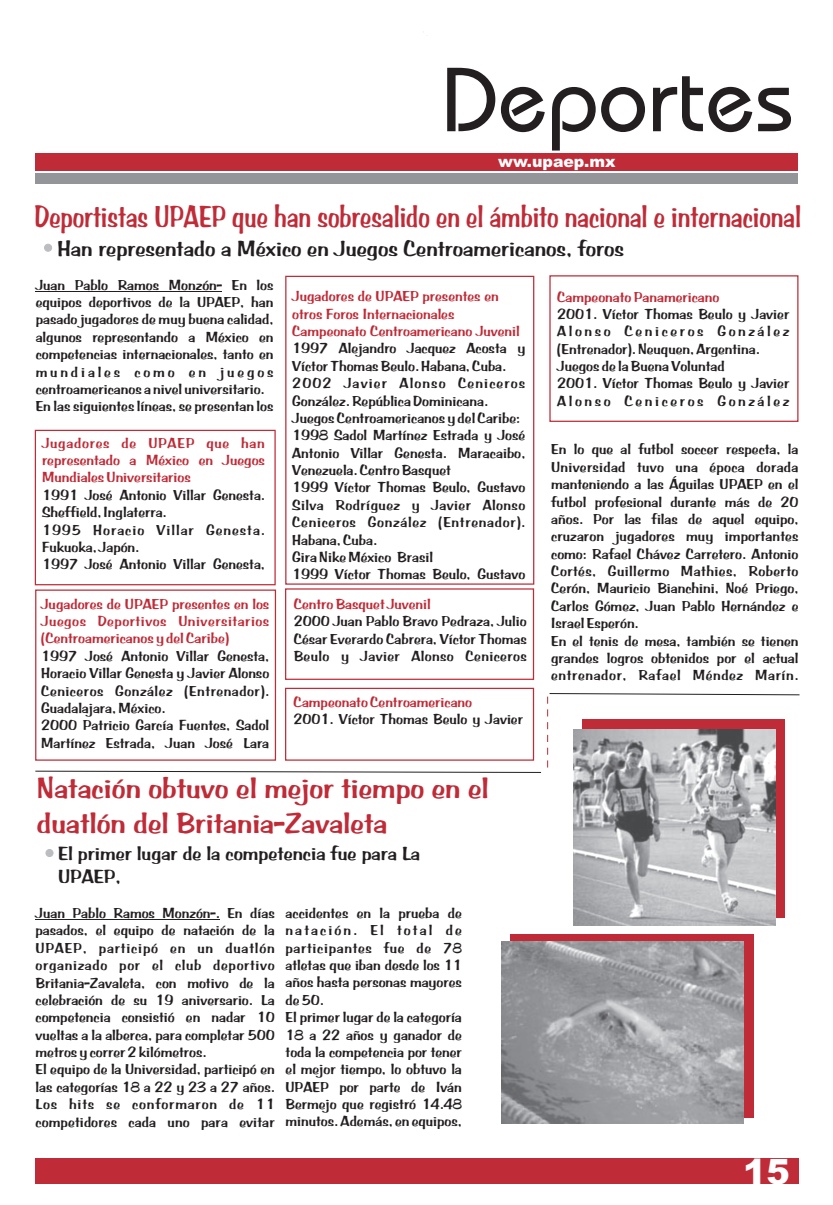
<style>
.page{position:relative;width:833px;height:1205px;background:#fff}
.page>*{position:absolute;margin:0;border:0;box-sizing:border-box;transform-origin:0 0}
.t1{font:900 35px "Arial";color:#fff}
.t2{font:31.75px "BRADDON";color:#bf2b37;scale:.78 1}
.t3{font:30px/34.8px "BRADDON";color:#bf2b37}
.t4{font:22.5px "BRADDON";color:#231f20}
.t5{font:20px/23.1px "BRADDON";color:#231f20}
.t6{font:900 15.75px "Arial";color:#fff}
.t7{font:15px/17.4px "BRADDON";color:#231f20}
.t8{font:15px/17.4px "BRADDON";color:#bf2b37;text-align:justify}
</style>
<div class="page">
<div style="left:510px;top:934px;width:243px;height:183px;background:#bf2b37"></div>
<div style="left:582px;top:719px;width:202px;height:198px;background:#bf2b37"></div>
<div style="left:35px;top:1158px;width:763px;height:25px;background:#bf2b37"></div>
<div style="left:35px;top:153px;width:763px;height:17px;background:#bf2b37"></div>
<div style="left:35px;top:173px;width:763px;height:10px;background:#939598"></div>
<svg style="left:447px;top:68px;width:344px;height:83px"></svg>
<hr style="left:36px;top:919px;width:184px;height:1px;background:#231f20">
<div style="left:46px;top:849px;width:7px;height:8px;background:#bcbdc0;border:1px solid #bcbdc0;border-radius:50%"></div>
<div style="left:44px;top:244px;width:8px;height:7px;background:#bcbdc0;border:1px solid #bcbdc0;border-radius:50%"></div>
<hr style="left:36px;top:291px;width:186px;height:1px;background:#231f20">
<svg style="left:34px;top:429px;width:242px;height:157px"></svg>
<svg style="left:35px;top:589px;width:242px;height:172px"></svg>
<svg style="left:285px;top:275px;width:250px;height:310px"></svg>
<svg style="left:285px;top:588px;width:250px;height:92px"></svg>
<svg style="left:285px;top:687px;width:250px;height:74px"></svg>
<svg style="left:549px;top:275px;width:250px;height:147px"></svg>
<svg style="left:547px;top:693px;width:253px;height:78px"></svg>
<svg style="left:35px;top:771px;width:506px;height:2px"></svg>
<img style="left:574px;top:729px;width:201px;height:197px">
<img style="left:501px;top:941px;width:243px;height:182px">
<p class="t6" style="left:498px;top:156px;width:119px">ww.upaep.mx</p>
<h2 class="t2" style="left:34px;top:198px;width:984px">Deportistas UPAEP que han sobresalido en el ámbito nacional e internacional</h2>
<h3 class="t4" style="left:57px;top:235px;width:568px">Han representado a México en Juegos Centroamericanos, foros</h3>
<p class="t7" style="left:36px;top:277px;width:239px">Juan Pablo Ramos Monzón- En los equipos deportivos de la UPAEP, han pasado jugadores de muy buena calidad, algunos representando a México en competencias internacionales, tanto en mundiales como en juegos centroamericanos a nivel universitario.<br>En las siguientes líneas, se presentan los</p>
<p class="t8" style="left:42px;top:435px;width:224px">Jugadores de UPAEP que han representado a México en Juegos Mundiales Universitarios</p>
<p class="t7" style="left:42px;top:487px;width:224px">1991 José Antonio Villar Genesta.<br>Sheffield, Inglaterra.<br>1995 Horacio Villar Genesta.<br>Fukuoka, Japón.<br>1997 José Antonio Villar Genesta,</p>
<p class="t8" style="left:41px;top:596px;width:230px">Jugadores de UPAEP presentes en los Juegos Deportivos Universitarios (Centroamericanos y del Caribe)</p>
<p class="t7" style="left:41px;top:648px;width:230px">1997 José Antonio Villar Genesta, Horacio Villar Genesta y Javier Alonso Ceniceros González (Entrenador).<br>Guadalajara, México.<br>2000 Patricio García Fuentes, Sadol Martínez Estrada, Juan José Lara</p>
<p class="t8" style="left:557px;top:288px;width:164px">Campeonato Panamericano</p>
<p class="t7" style="left:557px;top:306px;width:234px">2001. Víctor Thomas Beulo y Javier<br>Alonso Ceniceros González (Entrenador). Neuquen, Argentina.<br>Juegos de la Buena Voluntad<br>2001. Víctor Thomas Beulo y Javier<br>Alonso Ceniceros González</p>
<p class="t8" style="left:292px;top:288px;width:229px;text-align:left">Jugadores de UPAEP presentes en otros Foros Internacionales<br>Campeonato Centroamericano Juvenil</p>
<p class="t7" style="left:292px;top:340px;width:235px">1997 Alejandro Jacquez Acosta y<br>Víctor Thomas Beulo. Habana, Cuba.<br>2002 Javier Alonso Ceniceros<br>González. República Dominicana.<br>Juegos Centroamericanos y del Caribe:<br>1998 Sadol Martínez Estrada y José<br>Antonio Villar Genesta. Maracaibo,<br>Venezuela. Centro Basquet<br>1999 Víctor Thomas Beulo, Gustavo<br>Silva Rodríguez y Javier Alonso<br>Ceniceros González (Entrenador).<br>Habana, Cuba.<br>Gira Nike México Brasil<br>1999 Víctor Thomas Beulo, Gustavo</p>
<p class="t8" style="left:294px;top:596px;width:139px">Centro Basquet Juvenil</p>
<p class="t7" style="left:294px;top:613px;width:234px;text-align:justify">2000 Juan Pablo Bravo Pedraza, Julio César Everardo Cabrera, Víctor Thomas Beulo y Javier Alonso Ceniceros</p>
<p class="t8" style="left:294px;top:694px;width:180px">Campeonato Centroamericano</p>
<p class="t7" style="left:294px;top:711px;width:231px">2001. Víctor Thomas Beulo y Javier</p>
<p class="t7" style="left:551px;top:441px;width:249px">En lo que al futbol soccer respecta, la Universidad tuvo una época dorada manteniendo a las Águilas UPAEP en el futbol profesional durante más de 20 años. Por las filas de aquel equipo, cruzaron jugadores muy importantes como: Rafael Chávez Carretero. Antonio Cortés, Guillermo Mathies, Roberto Cerón, Mauricio Bianchini, Noé Priego, Carlos Gómez, Juan Pablo Hernández e Israel Esperón.<br>En el tenis de mesa, también se tienen grandes logros obtenidos por el actual entrenador, Rafael Méndez Marín.</p>
<h3 class="t3" style="left:37px;top:772px;width:453px">Natación obtuvo el mejor tiempo en el duatlón del Britania-Zavaleta</h3>
<h3 class="t5" style="left:58px;top:842px;width:364px">El primer lugar de la competencia fue para La<br>UPAEP,</h3>
<p class="t7" style="left:36px;top:905px;width:241px">Juan Pablo Ramos Monzón-. En días pasados, el equipo de natación de la UPAEP, participó en un duatlón organizado por el club deportivo Britania-Zavaleta, con motivo de la celebración de su 19 aniversario. La competencia consistió en nadar 10 vueltas a la alberca, para completar 500 metros y correr 2 kilómetros.<br>El equipo de la Universidad, participó en las categorías 18 a 22 y 23 a 27 años.<br>Los hits se conformaron de 11 competidores cada uno para evitar</p>
<p class="t7" style="left:286px;top:905px;width:178px">accidentes en la prueba de natación. El total de participantes fue de 78 atletas que iban desde los 11 años hasta personas mayores de 50.<br>El primer lugar de la categoría<br>18 a 22 años y ganador de toda la competencia por tener el mejor tiempo, lo obtuvo la<br>UPAEP por parte de Iván<br>Bermejo que registró 14.48 minutos. Además, en equipos,</p>
<h1 class="t1" style="left:743px;top:1158px;width:48px">15</h1>
</div>
